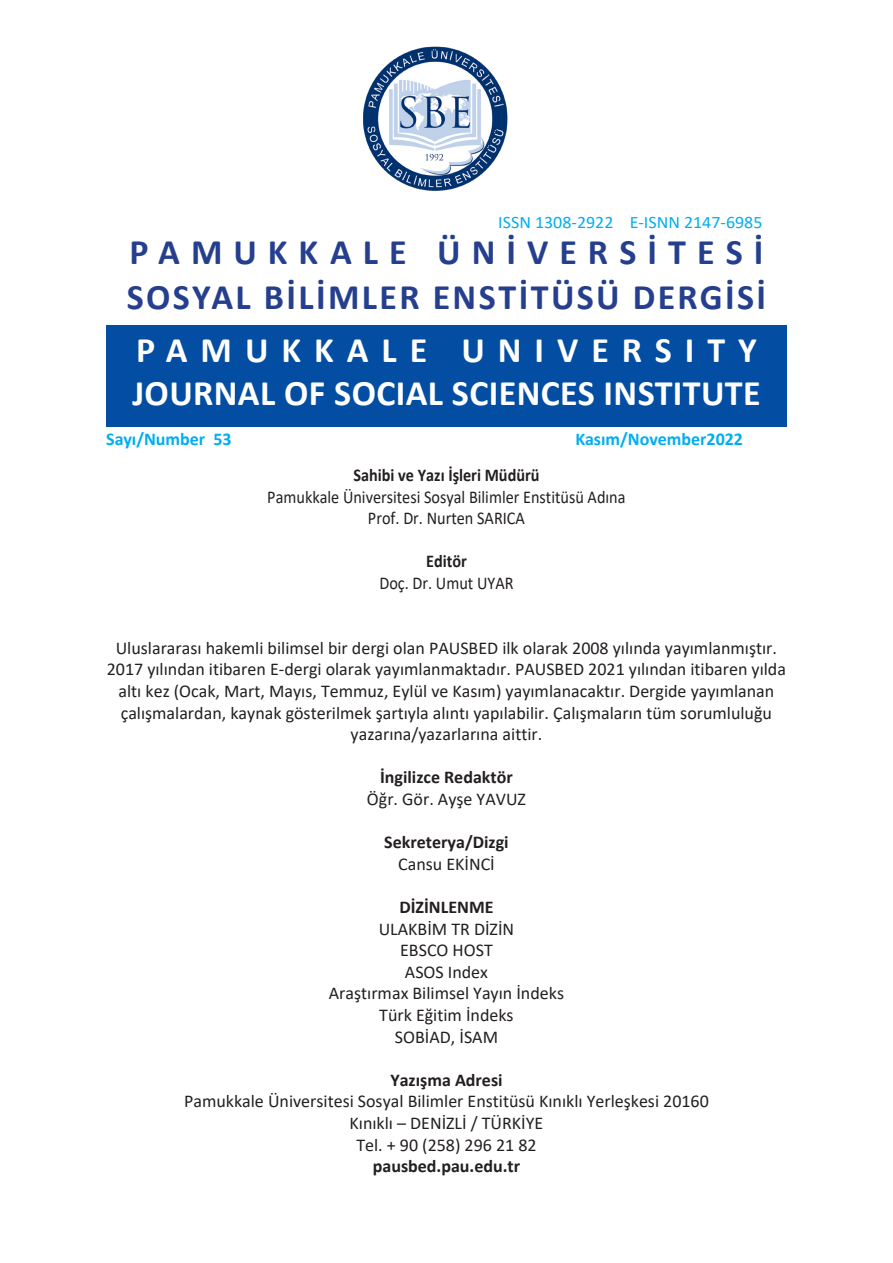
<style>
.page{position:relative;width:893px;height:1263px;background:#fff}
.page>*{position:absolute;margin:0;border:0;box-sizing:border-box;transform-origin:0 0}
.t1{font:700 36px/45px "Calibri";letter-spacing:.07em;color:#253f8e}
.t2{font:700 36px/43.2px "Calibri";letter-spacing:.01em;color:#fff}
.t3{font:18px/21.6px "Calibri";color:#231f20;text-align:center}
.t4{font:18px/21.6px "Calibri";color:#231f20;text-align:center;scale:.9 1}
.t5{font:700 18px "Calibri";color:#231f20}
.t6{font:700 18px "Calibri";color:#00aeef}
.t7{font:700 18px "Calibri";color:#231f20;scale:.9 1}
.t8{font:17.4px "Calibri";color:#00aeef}
</style>
<div class="page">
<img style="left:363px;top:46px;width:145px;height:145px">
<div style="left:106px;top:326px;width:681px;height:101px;background:#034da2"></div>
<p class="t8" style="left:498px;top:210px;width:266px">ISSN 1308-2922 E-ISNN 2147-6985</p>
<h1 class="t1" style="left:127px;top:229px;width:641px">PAMUKKALE ÜNİVERSİTESİ<br>SOSYAL BİLİMLER ENSTİTÜSÜ DERGİSİ</h1>
<h1 class="t2" style="left:132px;top:327px;width:630px">PAMUKKALE UNIVERSITY<br>JOURNAL OF SOCIAL SCIENCES INSTITUTE</h1>
<p class="t6" style="left:106px;top:426px;width:127px">Sayı/Number 53</p>
<p class="t6" style="left:575px;top:426px;width:169px">Kasım/November2022</p>
<p class="t7" style="left:353px;top:462px;width:208px">Sahibi ve Yazı İşleri Müdürü</p>
<p class="t4" style="left:267px;top:485px;width:400px">Pamukkale Üniversitesi Sosyal Bilimler Enstitüsü Adına<br>Prof. Dr. Nurten SARICA</p>
<p class="t7" style="left:426px;top:549px;width:47px">Editör</p>
<p class="t4" style="left:379px;top:572px;width:151px">Doç. Dr. Umut UYAR</p>
<p class="t3" style="left:107px;top:636px;width:681px">Uluslararası hakemli bilimsel bir dergi olan PAUSBED ilk olarak 2008 yılında yayımlanmıştır.<br>2017 yılından itibaren E-dergi olarak yayımlanmaktadır. PAUSBED 2021 yılından itibaren yılda altı kez (Ocak, Mart, Mayıs, Temmuz, Eylül ve Kasım) yayımlanacaktır. Dergide yayımlanan çalışmalardan, kaynak gösterilmek şartıyla alıntı yapılabilir. Çalışmaların tüm sorumluluğu yazarına/yazarlarına aittir.</p>
<p class="t5" style="left:380px;top:765px;width:134px">İngilizce Redaktör</p>
<p class="t3" style="left:367px;top:788px;width:161px">Öğr. Gör. Ayşe YAVUZ</p>
<p class="t5" style="left:384px;top:829px;width:126px">Sekreterya/Dizgi</p>
<p class="t3" style="left:398px;top:852px;width:98px">Cansu EKİNCİ</p>
<p class="t5" style="left:399px;top:894px;width:96px">DİZİNLENME</p>
<p class="t3" style="left:329px;top:917px;width:237px">ULAKBİM TR DİZİN<br>EBSCO HOST<br>ASOS Index<br>Araştırmax Bilimsel Yayın İndeks<br>Türk Eğitim İndeks<br>SOBİAD, İSAM</p>
<p class="t5" style="left:390px;top:1067px;width:114px">Yazışma Adresi</p>
<p class="t3" style="left:184px;top:1090px;width:526px">Pamukkale Üniversitesi Sosyal Bilimler Enstitüsü Kınıklı Yerleşkesi 20160<br>Kınıklı – DENİZLİ / TÜRKİYE<br>Tel. + 90 (258) 296 21 82</p>
<p class="t5" style="left:373px;top:1153px;width:149px">pausbed.pau.edu.tr</p>
</div>
